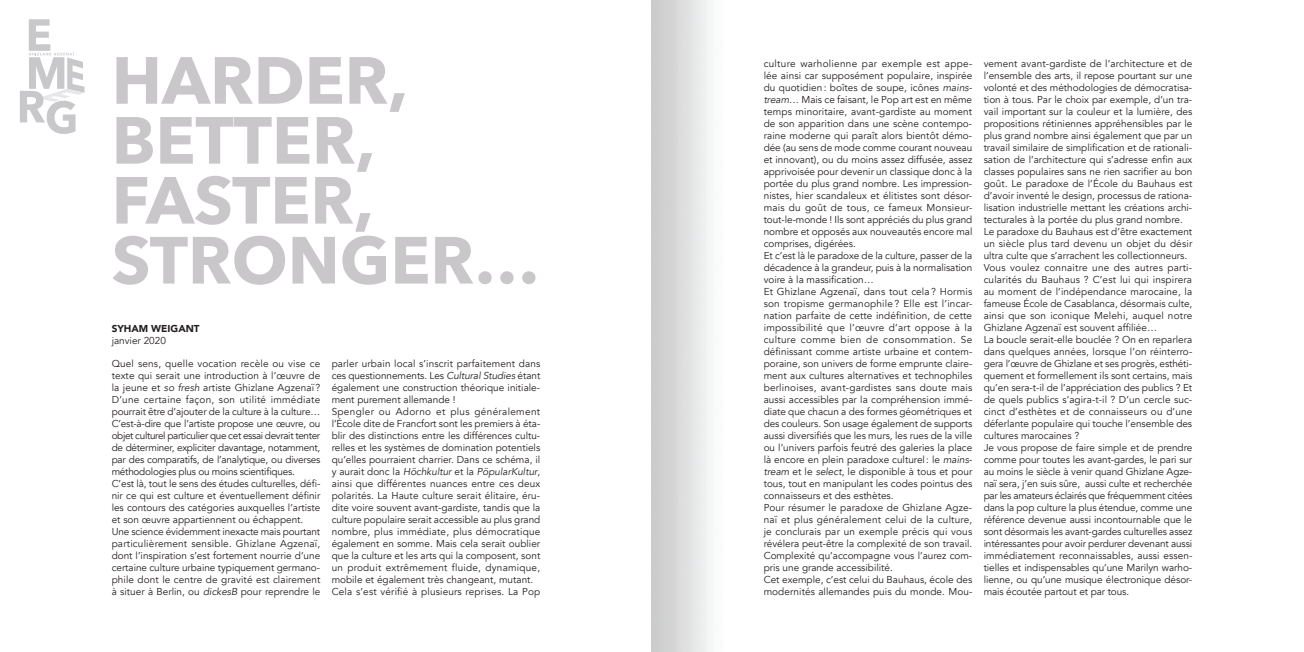
<style>
.page{position:relative;width:1304px;height:652px;background:#fff}
.page>*{position:absolute;margin:0;border:0;box-sizing:border-box;transform-origin:0 0}
.t1{font:700 65.9px/59.9px "Avenir Next";color:#c9c7c9}
.t2{font:10px/12px "Avenir";color:#241f1f}
.t3{font:900 10px "Avenir";color:#241f1f}
.s1{font-style:italic}
</style>
<div class="page">
<svg style="left:20px;top:19px;width:65px;height:115px"></svg>
<h1 class="t1" style="left:112px;top:50px;width:430px">HARDER,<br>BETTER,<br>FASTER,<br>STRONGER…</h1>
<p class="t2" style="left:764px;top:58px;width:210px">culture warholienne par exemple est appe&shy;lée ainsi car supposément populaire, inspirée du quotidien : boîtes de soupe, icônes <span class="s1">mains&shy;tream</span>… Mais ce faisant, le Pop art est en même temps minoritaire, avant-gardiste au moment de son apparition dans une scène contempo&shy;raine moderne qui paraît alors bientôt démo&shy;dée (au sens de mode comme courant nouveau et innovant), ou du moins assez diffusée, assez apprivoisée pour devenir un classique donc à la portée du plus grand nombre. Les impression&shy;nistes, hier scandaleux et élitistes sont désor&shy;mais du goût de tous, ce fameux Monsieur&shy;tout-le-monde ! Ils sont appréciés du plus grand nombre et opposés aux nouveautés encore mal comprises, digérées.<br>Et c’est là le paradoxe de la culture, passer de la décadence à la grandeur, puis à la normalisation voire à la massification…<br>Et Ghizlane Agzenaï, dans tout cela ? Hormis son tropisme germanophile ? Elle est l’incar&shy;nation parfaite de cette indéfinition, de cette impossibilité que l’œuvre d’art oppose à la culture comme bien de consommation. Se définissant comme artiste urbaine et contem&shy;poraine, son univers de forme emprunte claire&shy;ment aux cultures alternatives et technophiles berlinoises, avant-gardistes sans doute mais aussi accessibles par la compréhension immé&shy;diate que chacun a des formes géométriques et des couleurs. Son usage également de supports aussi diversifiés que les murs, les rues de la ville ou l’univers parfois feutré des galeries la place là encore en plein paradoxe culturel : le <span class="s1">mains&shy;tream</span> et le <span class="s1">select</span>, le disponible à tous et pour tous, tout en manipulant les codes pointus des connaisseurs et des esthètes.<br>Pour résumer le paradoxe de Ghizlane Agze&shy;naï et plus généralement celui de la culture, je conclurais par un exemple précis qui vous révélera peut-être la complexité de son travail.<br>Complexité qu’accompagne vous l’aurez com&shy;pris une grande accessibilité.<br>Cet exemple, c’est celui du Bauhaus, école des modernités allemandes puis du monde. Mou-</p>
<p class="t2" style="left:984px;top:58px;width:210px">vement avant-gardiste de l’architecture et de l’ensemble des arts, il repose pourtant sur une volonté et des méthodologies de démocratisa&shy;tion à tous. Par le choix par exemple, d’un tra&shy;vail important sur la couleur et la lumière, des propositions rétiniennes appréhensibles par le plus grand nombre ainsi également que par un travail similaire de simplification et de rationali&shy;sation de l’architecture qui s’adresse enfin aux classes populaires sans ne rien sacrifier au bon goût. Le paradoxe de l’École du Bauhaus est d’avoir inventé le design, processus de rationa&shy;lisation industrielle mettant les créations archi&shy;tecturales à la portée du plus grand nombre.<br>Le paradoxe du Bauhaus est d’être exactement un siècle plus tard devenu un objet du désir ultra culte que s’arrachent les collectionneurs.<br>Vous voulez connaitre une des autres parti&shy;cularités du Bauhaus ? C’est lui qui inspirera au moment de l’indépendance marocaine, la fameuse École de Casablanca, désormais culte, ainsi que son iconique Melehi, auquel notre Ghizlane Agzenaï est souvent affiliée…<br>La boucle serait-elle bouclée ? On en reparlera dans quelques années, lorsque l’on réinterro&shy;gera l’œuvre de Ghizlane et ses progrès, esthéti&shy;quement et formellement ils sont certains, mais qu’en sera-t-il de l’appréciation des publics ? Et de quels publics s’agira-t-il ? D’un cercle suc&shy;cinct d’esthètes et de connaisseurs ou d’une déferlante populaire qui touche l’ensemble des cultures marocaines ?<br>Je vous propose de faire simple et de prendre comme pour toutes les avant-gardes, le pari sur au moins le siècle à venir quand Ghizlane Agze&shy;naï sera, j’en suis sûre, aussi culte et recherchée par les amateurs éclairés que fréquemment citées dans la pop culture la plus étendue, comme une référence devenue aussi incontournable que le sont désormais les avant-gardes culturelles assez intéressantes pour avoir perdurer devenant aussi immédiatement reconnaissables, aussi essen&shy;tielles et indispensables qu’une Marilyn warho&shy;lienne, ou qu’une musique électronique désor&shy;mais écoutée partout et par tous.</p>
<p class="t3" style="left:112px;top:320px;width:89px">SYHAM WEIGANT</p>
<p class="t2" style="left:112px;top:335px;width:56px">janvier 2020</p>
<p class="t2" style="left:112px;top:358px;width:210px">Quel sens, quelle vocation recèle ou vise ce texte qui serait une introduction à l’œuvre de la jeune et <span class="s1">so fresh</span> artiste Ghizlane Agzenaï ?<br>D’une certaine façon, son utilité immédiate pourrait être d’ajouter de la culture à la culture… C’est-à-dire que l’artiste propose une œuvre, ou objet culturel particulier que cet essai devrait tenter de déterminer, expliciter davantage, notamment, par des comparatifs, de l’analytique, ou diverses méthodologies plus ou moins scientifiques.<br>C’est là, tout le sens des études culturelles, défi&shy;nir ce qui est culture et éventuellement définir les contours des catégories auxquelles l’artiste et son œuvre appartiennent ou échappent.<br>Une science évidemment inexacte mais pourtant particulièrement sensible. Ghizlane Agzenaï, dont l’inspiration s’est fortement nourrie d’une certaine culture urbaine typiquement germano&shy;phile dont le centre de gravité est clairement à situer à Berlin, ou <span class="s1">dickesB</span> pour reprendre le</p>
<p class="t2" style="left:332px;top:358px;width:210px">parler urbain local s’inscrit parfaitement dans ces questionnements. Les <span class="s1">Cultural Studies</span> étant également une construction théorique initiale&shy;ment purement allemande !<br>Spengler ou Adorno et plus généralement l’École dite de Francfort sont les premiers à éta&shy;blir des distinctions entre les différences cultu&shy;relles et les systèmes de domination potentiels qu’elles pourraient charrier. Dans ce schéma, il y aurait donc la <span class="s1">Höchkultur</span> et la <span class="s1">PöpularKultur</span>, ainsi que différentes nuances entre ces deux polarités. La Haute culture serait élitaire, éru&shy;dite voire souvent avant-gardiste, tandis que la culture populaire serait accessible au plus grand nombre, plus immédiate, plus démocratique également en somme. Mais cela serait oublier que la culture et les arts qui la composent, sont un produit extrêmement fluide, dynamique, mobile et également très changeant, mutant.<br>Cela s’est vérifié à plusieurs reprises. La Pop</p>
</div>
